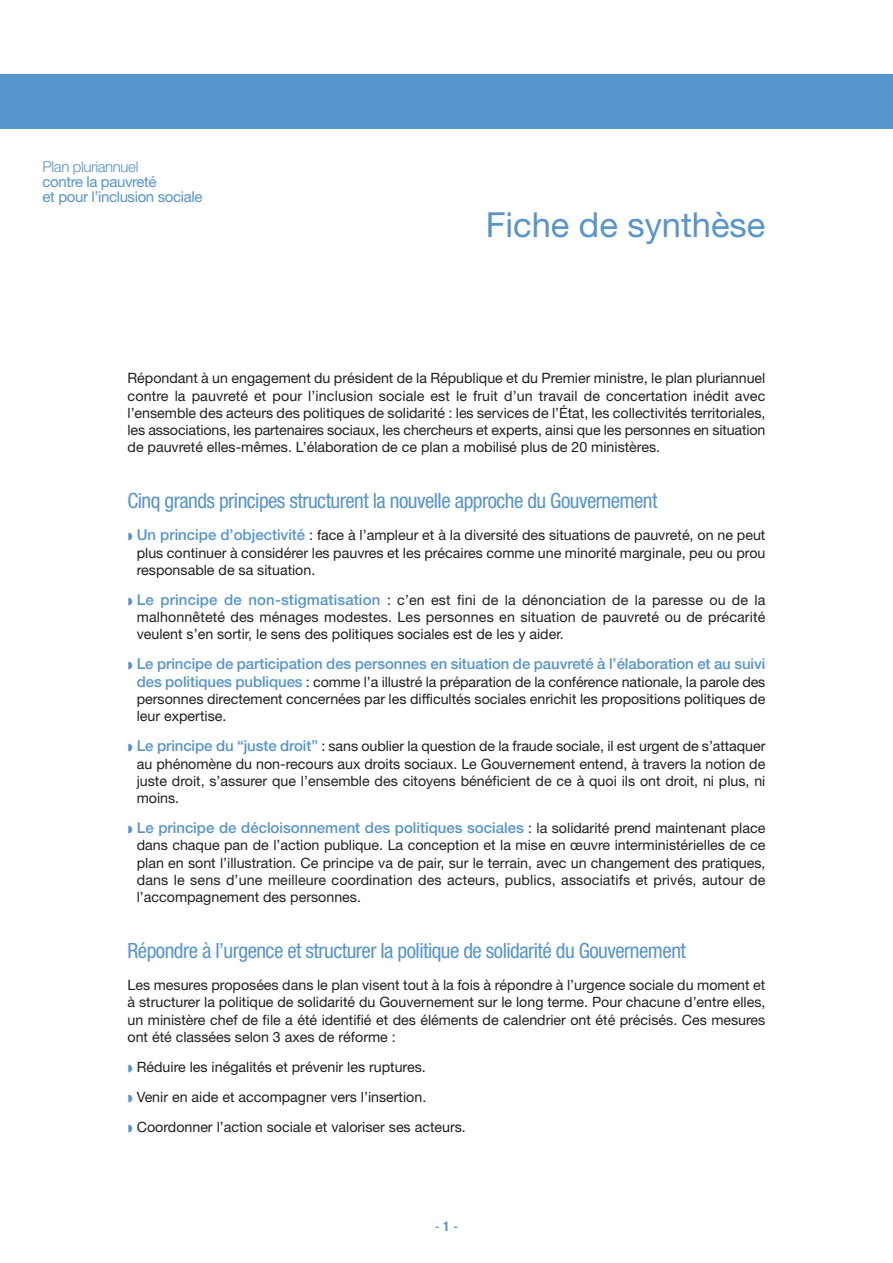
<style>
.page{position:relative;width:893px;height:1263px;background:#fff}
.page>*{position:absolute;margin:0;border:0;box-sizing:border-box;transform-origin:0 0}
.t1{font:34.5px "Helvetica Neue";color:#5794ce}
.t2{font:condensed 21px "Helvetica Neue";letter-spacing:-.025em;color:#5794ce}
.t3{font:500 15px "Helvetica Neue";letter-spacing:-.005em;color:#5794ce}
.t4{font:15px/15px "Helvetica Neue";letter-spacing:-.025em;color:#5794ce}
.t5{font:300 15px "Helvetica Neue";letter-spacing:-.025em;color:#5794ce}
.t6{font:14.25px/17.2px "Helvetica Neue";color:#231f20;text-align:justify}
.t7{font:13.5px "Helvetica";color:#5794ce}
.s1{color:#5794ce}
.s2{font-weight:500;font-size:15px;color:#5794ce}
.s3{font-weight:400;font-size:14.25px;color:#231f20}
.s4{font-family:"Helvetica Neue";font-weight:700;font-stretch:condensed}
</style>
<div class="page">
<div style="left:0;top:74px;width:893px;height:54px;background:#5794ce"></div>
<p class="t5" style="left:43px;top:162px;width:97px">Plan pluriannuel</p>
<p class="t4" style="left:43px;top:176px;width:161px">contre la pauvreté<br>et pour l’inclusion sociale</p>
<h1 class="t1" style="left:486px;top:213px;width:281px">Fiche de synthèse</h1>
<p class="t6" style="left:128px;top:371px;width:639px">Répondant à un engagement du président de la République et du Premier ministre, le plan pluriannuel contre la pauvreté et pour l’inclusion sociale est le fruit d’un travail de concertation inédit avec l’ensemble des acteurs des politiques de solidarité : les services de l’État, les collectivités territoriales, les associations, les partenaires sociaux, les chercheurs et experts, ainsi que les personnes en situation de pauvreté elles-mêmes. L’élaboration de ce plan a mobilisé plus de 20 ministères.</p>
<h2 class="t2" style="left:128px;top:493px;width:531px">Cinq grands principes structurent la nouvelle approche du Gouvernement</h2>
<p class="t6" style="left:137px;top:528px;width:630px;text-indent:-9px"><span class="s1">◗</span> <span class="s2">Un principe d’objectivité</span> : face à l’ampleur et à la diversité des situations de pauvreté, on ne peut plus continuer à considérer les pauvres et les précaires comme une minorité marginale, peu ou prou responsable de sa situation.</p>
<p class="t6" style="left:137px;top:593px;width:630px;text-indent:-9px"><span class="s1">◗</span> <span class="s2">Le principe de non-stigmatisation</span> : c’en est fini de la dénonciation de la paresse ou de la malhonnêteté des ménages modestes. Les personnes en situation de pauvreté ou de précarité veulent s’en sortir, le sens des politiques sociales est de les y aider.</p>
<p class="t3" style="left:128px;top:659px;width:639px">◗ Le principe de participation des personnes en situation de pauvreté à l’élaboration et au suivi</p>
<p class="t6" style="left:137px;top:674px;width:630px"><span class="s2">des politiques publiques</span> : comme l’a illustré la préparation de la conférence nationale, la parole des personnes directement concernées par les difficultés sociales enrichit les propositions politiques de leur expertise.</p>
<p class="t6" style="left:137px;top:739px;width:630px;text-indent:-9px"><span class="s1">◗</span> <span class="s2">Le principe du “juste droit”</span> : sans oublier la question de la fraude sociale, il est urgent de s’attaquer au phénomène du non-recours aux droits sociaux. Le Gouvernement entend, à travers la notion de juste droit, s’assurer que l’ensemble des citoyens bénéficient de ce à quoi ils ont droit, ni plus, ni moins.</p>
<p class="t3" style="left:128px;top:822px;width:639px">◗ Le principe de décloisonnement des politiques sociales <span class="s3">: la solidarité prend maintenant place</span></p>
<p class="t6" style="left:137px;top:838px;width:630px">dans chaque pan de l’action publique. La conception et la mise en œuvre interministérielles de ce plan en sont l’illustration. Ce principe va de pair, sur le terrain, avec un changement des pratiques, dans le sens d’une meilleure coordination des acteurs, publics, associatifs et privés, autour de l’accompagnement des personnes.</p>
<h2 class="t2" style="left:128px;top:943px;width:560px">Répondre à l’urgence et structurer la politique de solidarité du Gouvernement</h2>
<p class="t6" style="left:128px;top:978px;width:639px">Les mesures proposées dans le plan visent tout à la fois à répondre à l’urgence sociale du moment et à structurer la politique de solidarité du Gouvernement sur le long terme. Pour chacune d’entre elles, un ministère chef de file a été identifié et des éléments de calendrier ont été précisés. Ces mesures ont été classées selon 3 axes de réforme :</p>
<p class="t6" style="left:128px;top:1053px;width:340px;line-height:30px;text-align:left"><span class="s1">◗</span> Réduire les inégalités et prévenir les ruptures.<br><span class="s1">◗</span> Venir en aide et accompagner vers l’insertion.<br><span class="s1">◗</span> Coordonner l’action sociale et valoriser ses acteurs.</p>
<p class="t7" style="left:435px;top:1219px;width:24px">-<span class="s4">1</span>-</p>
</div>
